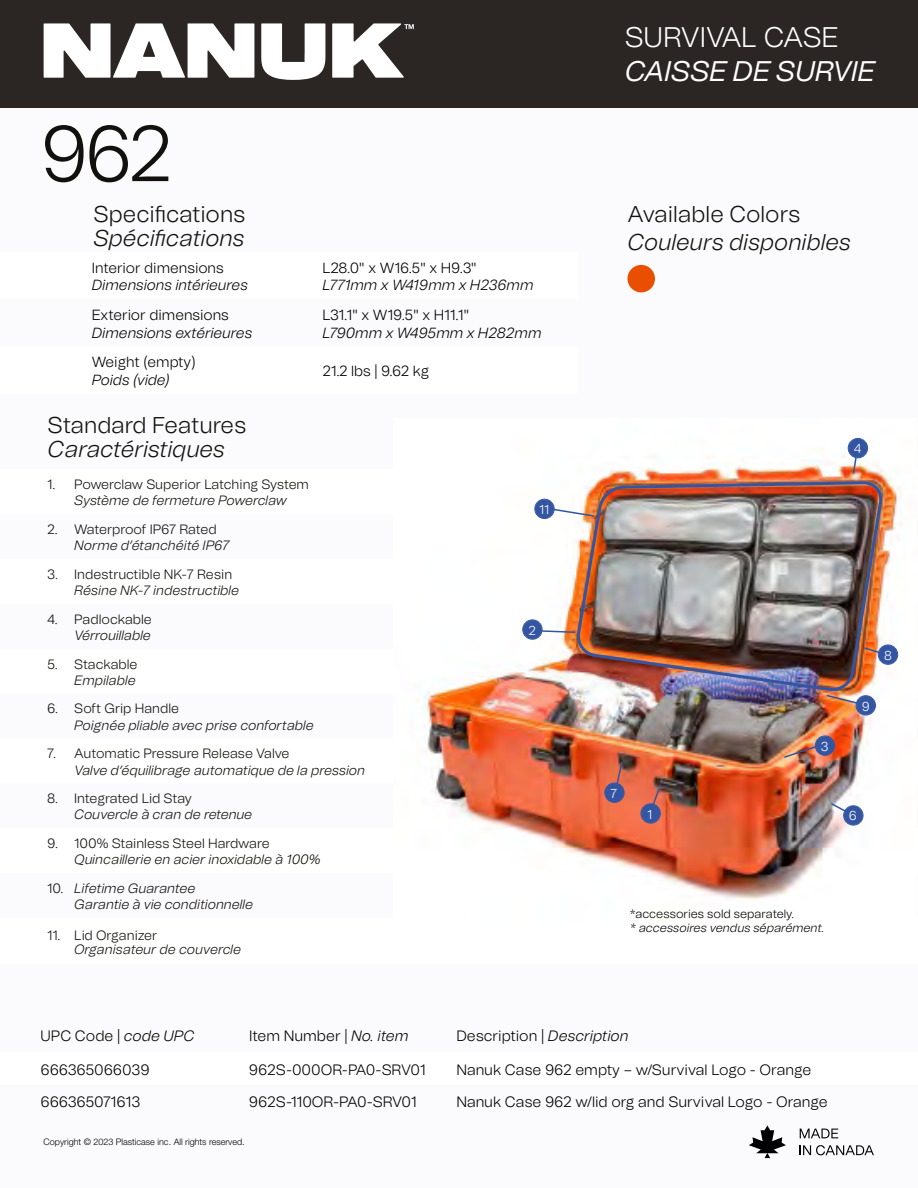
<style>
.page{position:relative;width:918px;height:1188px;background:#fbfafc}
.page>*{position:absolute;margin:0;border:0;box-sizing:border-box;transform-origin:0 0}
.t1{font:300 78.3px "Tomato Grotesk";color:#12110e}
.t2{font:italic 28.35px "Tomato Grotesk";letter-spacing:-.005em;color:#fff}
.t3{font:300 28.35px "Tomato Grotesk";letter-spacing:-.01em;color:#fff}
.t4{font:italic 300 22.8px "Tomato Grotesk";color:#12110e}
.t5{font:300 22.8px "Tomato Grotesk";color:#12110e}
.t6{font:300 15px "Tomato Grotesk";letter-spacing:-.005em;color:#000}
.t7{font:300 14.7px "Tomato Grotesk";color:#000}
.t8{font:italic 300 14.7px "Tomato Grotesk";color:#000}
.t9{font:italic 300 13.5px/16.2px "Tomato Grotesk";color:#11100c}
.t10{font:300 13.5px "Tomato Grotesk";color:#11100c}
.t11{font:300 12.9px "Tomato Grotesk";color:#fff}
.t12{font:italic 300 12px "Tomato Grotesk";color:#000}
.t13{font:300 12px "Tomato Grotesk";color:#000}
.t14{font:300 9px "Helvetica Neue LT Std";color:#000}
.s1{font-style:normal}
.s2{font-style:italic}
</style>
<div class="page">
<svg style="left:749px;top:1125px;width:37px;height:33px"></svg>
<svg style="left:800px;top:1129px;width:38px;height:9px"></svg>
<svg style="left:800px;top:1145px;width:74px;height:10px"></svg>
<div style="left:0;top:0;width:918px;height:108px;background:#2b2523"></div>
<svg style="left:44px;top:23px;width:210px;height:55px"></svg>
<svg style="left:261px;top:23px;width:64px;height:57px"></svg>
<svg style="left:332px;top:23px;width:82px;height:55px"></svg>
<img style="left:417px;top:438px;width:482px;height:461px">
<div style="left:641px;top:804px;width:19px;height:19px;background:#3456a2;border-radius:50%"></div>
<div style="left:641px;top:804px;width:20px;height:19px;border:1px solid #3456a2;border-radius:50%"></div>
<div style="left:523px;top:620px;width:19px;height:19px;background:#3456a2;border-radius:50%"></div>
<div style="left:523px;top:620px;width:19px;height:19px;border:1px solid #3456a2;border-radius:50%"></div>
<div style="left:535px;top:499px;width:19px;height:19px;background:#3456a2;border-radius:50%"></div>
<div style="left:535px;top:499px;width:19px;height:20px;border:1px solid #3456a2;border-radius:50%"></div>
<div style="left:844px;top:806px;width:19px;height:19px;background:#3456a2;border-radius:50%"></div>
<div style="left:843px;top:806px;width:20px;height:19px;border:1px solid #3456a2;border-radius:50%"></div>
<div style="left:878px;top:645px;width:20px;height:19px;background:#3456a2;border-radius:50%"></div>
<div style="left:878px;top:645px;width:20px;height:20px;border:1px solid #3456a2;border-radius:50%"></div>
<div style="left:856px;top:696px;width:19px;height:19px;background:#3456a2;border-radius:50%"></div>
<div style="left:856px;top:695px;width:20px;height:20px;border:1px solid #3456a2;border-radius:50%"></div>
<div style="left:605px;top:783px;width:19px;height:19px;background:#3456a2;border-radius:50%"></div>
<div style="left:605px;top:783px;width:19px;height:20px;border:1px solid #3456a2;border-radius:50%"></div>
<div style="left:816px;top:736px;width:19px;height:19px;background:#3456a2;border-radius:50%"></div>
<div style="left:815px;top:736px;width:20px;height:20px;border:1px solid #3456a2;border-radius:50%"></div>
<div style="left:848px;top:439px;width:19px;height:19px;background:#3456a2;border-radius:50%"></div>
<div style="left:848px;top:438px;width:20px;height:20px;border:1px solid #3456a2;border-radius:50%"></div>
<svg style="left:825px;top:694px;width:34px;height:11px"></svg>
<svg style="left:852px;top:456px;width:6px;height:19px"></svg>
<svg style="left:540px;top:629px;width:33px;height:5px"></svg>
<svg style="left:615px;top:760px;width:9px;height:26px"></svg>
<svg style="left:651px;top:787px;width:10px;height:20px"></svg>
<img style="left:573px;top:483px;width:313px;height:211px">
<svg style="left:552px;top:508px;width:44px;height:10px"></svg>
<svg style="left:782px;top:745px;width:37px;height:14px"></svg>
<svg style="left:829px;top:802px;width:18px;height:11px"></svg>
<div style="left:627px;top:265px;width:28px;height:27px;background:#ea4f00;border-radius:50%"></div>
<h1 class="t1" style="left:40px;top:100px;width:134px">962</h1>
<h3 class="t5" style="left:93px;top:199px;width:153px">Specifications</h3>
<h3 class="t4" style="left:93px;top:223px;width:153px">Spécifications</h3>
<p class="t7" style="left:92px;top:258px;width:134px">Interior dimensions</p>
<p class="t8" style="left:92px;top:275px;width:158px">Dimensions intérieures</p>
<p class="t7" style="left:92px;top:305px;width:139px">Exterior dimensions</p>
<p class="t8" style="left:92px;top:323px;width:162px">Dimensions extérieures</p>
<p class="t7" style="left:92px;top:352px;width:105px">Weight (empty)</p>
<p class="t8" style="left:92px;top:370px;width:80px">Poids (vide)</p>
<p class="t7" style="left:322px;top:258px;width:156px">L28.0" x W16.5" x H9.3"</p>
<p class="t8" style="left:322px;top:275px;width:213px">L771mm x W419mm x H236mm</p>
<p class="t7" style="left:322px;top:305px;width:148px">L31.1" x W19.5" x H11.1"</p>
<p class="t8" style="left:322px;top:323px;width:221px">L790mm x W495mm x H282mm</p>
<p class="t7" style="left:322px;top:361px;width:108px">21.2 lbs | 9.62 kg</p>
<h3 class="t5" style="left:48px;top:409px;width:200px">Standard Features</h3>
<h3 class="t4" style="left:48px;top:433px;width:179px">Caractéristiques</h3>
<p class="t10" style="left:47px;top:475px;width:263px">1. Powerclaw Superior Latching System</p>
<p class="t9" style="left:74px;top:492px;width:214px">Système de fermeture Powerclaw</p>
<p class="t10" style="left:47px;top:520px;width:171px">2. Waterproof IP67 Rated</p>
<p class="t9" style="left:74px;top:537px;width:156px">Norme d’étanchéité IP67</p>
<p class="t10" style="left:47px;top:565px;width:186px">3. Indestructible NK-7 Resin</p>
<p class="t9" style="left:74px;top:582px;width:166px">Résine NK-7 indestructible</p>
<p class="t10" style="left:47px;top:610px;width:106px">4. Padlockable</p>
<p class="t9" style="left:74px;top:627px;width:78px">Vérrouillable</p>
<p class="t10" style="left:47px;top:655px;width:92px">5. Stackable</p>
<p class="t9" style="left:74px;top:672px;width:63px">Empilable</p>
<p class="t10" style="left:47px;top:700px;width:133px">6. Soft Grip Handle</p>
<p class="t9" style="left:74px;top:717px;width:241px">Poignée pliable avec prise confortable</p>
<p class="t10" style="left:47px;top:744px;width:244px">7. Automatic Pressure Release Valve</p>
<p class="t9" style="left:74px;top:762px;width:292px">Valve d’équilibrage automatique de la pression</p>
<p class="t10" style="left:47px;top:789px;width:146px">8. Integrated Lid Stay</p>
<p class="t9" style="left:74px;top:806px;width:179px">Couvercle à cran de retenue</p>
<p class="t10" style="left:47px;top:834px;width:224px">9. 100% Stainless Steel Hardware</p>
<p class="t9" style="left:74px;top:851px;width:248px">Quincaillerie en acier inoxidable à 100%</p>
<p class="t9" style="left:74px;top:880px;width:180px;text-indent:-27px"><span class="s1">10.</span> Lifetime Guarantee<br>Garantie à vie conditionnelle</p>
<p class="t10" style="left:47px;top:926px;width:112px">11. Lid Organizer</p>
<p class="t9" style="left:74px;top:941px;width:168px">Organisateur de couvercle</p>
<p class="t11" style="left:539px;top:501px;width:11px">11</p>
<p class="t11" style="left:529px;top:621px;width:9px">2</p>
<h2 class="t3" style="left:625px;top:17px;width:215px">SURVIVAL CASE</h2>
<h2 class="t2" style="left:625px;top:51px;width:252px">CAISSE DE SURVIE</h2>
<h3 class="t5" style="left:627px;top:199px;width:174px">Available Colors</h3>
<h3 class="t4" style="left:627px;top:226px;width:225px">Couleurs disponibles</h3>
<p class="t11" style="left:854px;top:440px;width:9px">4</p>
<p class="t11" style="left:611px;top:784px;width:8px">7</p>
<p class="t11" style="left:647px;top:805px;width:7px">1</p>
<p class="t11" style="left:821px;top:738px;width:9px">3</p>
<p class="t11" style="left:884px;top:646px;width:9px">8</p>
<p class="t11" style="left:862px;top:697px;width:10px">9</p>
<p class="t11" style="left:849px;top:806px;width:9px">6</p>
<p class="t13" style="left:630px;top:905px;width:166px">*accessories sold separately.</p>
<p class="t12" style="left:630px;top:920px;width:196px">* accessoires vendus séparément.</p>
<p class="t6" style="left:40px;top:1026px;width:155px">UPC Code | <span class="s2">code UPC</span></p>
<p class="t6" style="left:249px;top:1026px;width:161px">Item Number | <span class="s2">No. item</span></p>
<p class="t6" style="left:456px;top:1026px;width:174px">Description | <span class="s2">Description</span></p>
<p class="t6" style="left:40px;top:1059px;width:111px">666365066039</p>
<p class="t6" style="left:249px;top:1059px;width:178px">962S-000OR-PA0-SRV01</p>
<p class="t6" style="left:456px;top:1059px;width:356px">Nanuk Case 962 empty – w/Survival Logo - Orange</p>
<p class="t6" style="left:40px;top:1092px;width:101px">666365071613</p>
<p class="t6" style="left:249px;top:1092px;width:169px">962S-110OR-PA0-SRV01</p>
<p class="t6" style="left:456px;top:1092px;width:373px">Nanuk Case 962 w/lid org and Survival Logo - Orange</p>
<p class="t14" style="left:44px;top:1136px;width:203px">Copyright © 2023 Plasticase inc. All rights reserved.</p>
</div>
